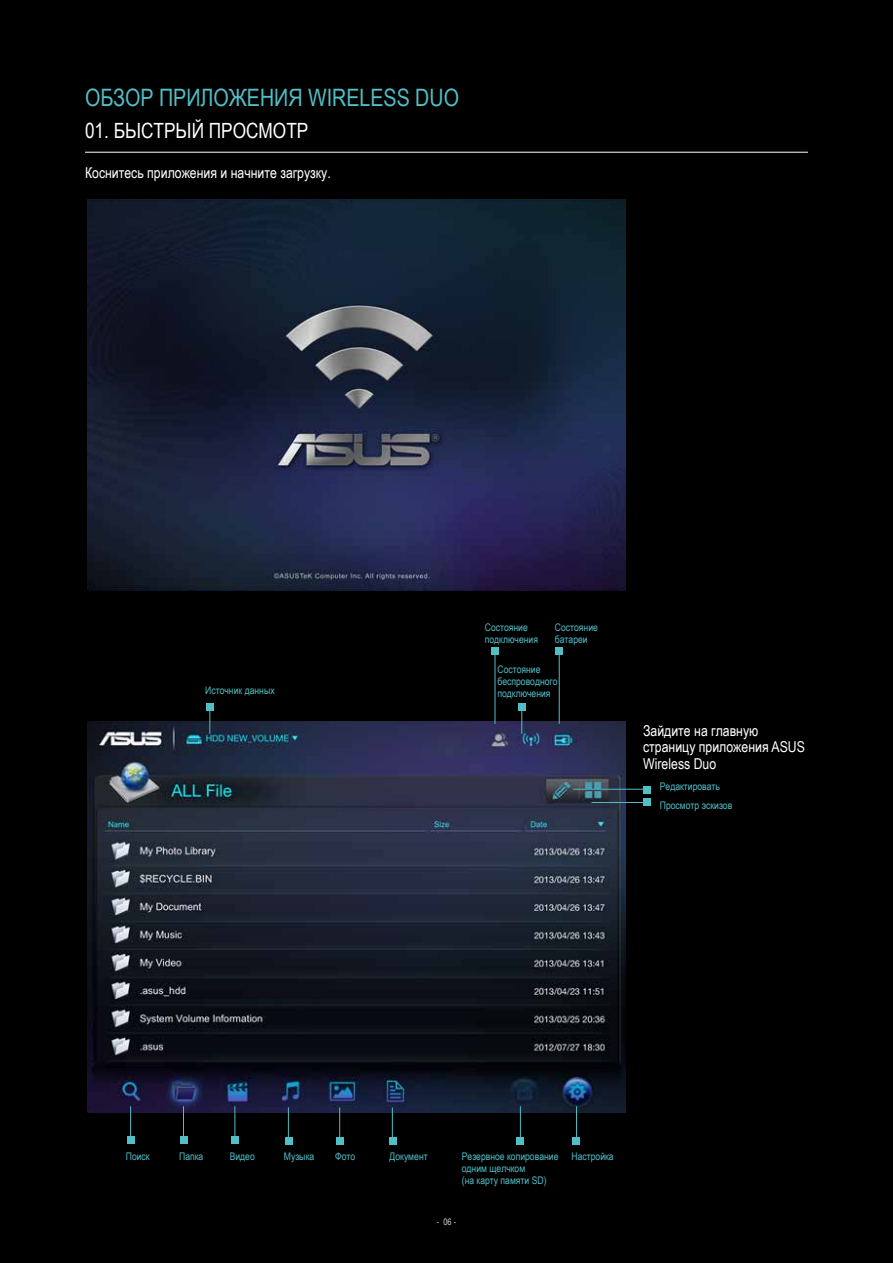
<style>
.page{position:relative;width:893px;height:1263px;background:#000}
.page>*{position:absolute;margin:0;border:0;box-sizing:border-box;transform-origin:0 0}
.t1{font:24px "Arial Narrow";color:#52bec6}
.t2{font:21px "Arial Narrow";color:#fff}
.t3{font:15px/16.5px "Arial Narrow";color:#fff}
.t4{font:10.5px/12px "Arial Narrow";color:#52bec6}
.t5{font:9px "Arial Narrow";color:#d3d3d4}
</style>
<div class="page">
<hr style="left:85px;top:152px;width:723px;height:1px;background:#fff">
<img style="left:87px;top:721px;width:538px;height:391px">
<hr style="left:130px;top:1106px;width:1px;height:34px;background:#52bec6">
<div style="left:127px;top:1136px;width:7px;height:7px;background:#52bec6"></div>
<hr style="left:183px;top:1106px;width:1px;height:34px;background:#52bec6">
<div style="left:180px;top:1136px;width:7px;height:7px;background:#52bec6"></div>
<hr style="left:234px;top:1106px;width:1px;height:34px;background:#52bec6">
<div style="left:232px;top:1136px;width:7px;height:7px;background:#52bec6"></div>
<hr style="left:288px;top:1107px;width:1px;height:34px;background:#52bec6">
<div style="left:285px;top:1137px;width:7px;height:7px;background:#52bec6"></div>
<hr style="left:339px;top:1107px;width:1px;height:34px;background:#52bec6">
<div style="left:337px;top:1137px;width:7px;height:7px;background:#52bec6"></div>
<hr style="left:392px;top:1107px;width:1px;height:34px;background:#52bec6">
<div style="left:389px;top:1137px;width:7px;height:7px;background:#52bec6"></div>
<hr style="left:495px;top:651px;width:1px;height:73px;background:#52bec6">
<div style="left:491px;top:648px;width:7px;height:7px;background:#52bec6"></div>
<hr style="left:559px;top:651px;width:1px;height:73px;background:#52bec6">
<div style="left:556px;top:648px;width:7px;height:7px;background:#52bec6"></div>
<svg style="left:521px;top:710px;width:1px;height:24px"></svg>
<div style="left:518px;top:703px;width:7px;height:7px;background:#52bec6"></div>
<svg style="left:209px;top:710px;width:1px;height:24px"></svg>
<div style="left:206px;top:703px;width:7px;height:7px;background:#52bec6"></div>
<hr style="left:573px;top:789px;width:77px;height:1px;background:#52bec6">
<hr style="left:591px;top:802px;width:56px;height:1px;background:#52bec6">
<div style="left:643px;top:786px;width:7px;height:7px;background:#52bec6"></div>
<div style="left:643px;top:799px;width:7px;height:7px;background:#52bec6"></div>
<hr style="left:520px;top:1106px;width:1px;height:35px;background:#52bec6">
<hr style="left:576px;top:1106px;width:1px;height:35px;background:#52bec6">
<div style="left:517px;top:1137px;width:7px;height:7px;background:#52bec6"></div>
<div style="left:573px;top:1137px;width:7px;height:7px;background:#52bec6"></div>
<img style="left:87px;top:200px;width:538px;height:391px">
<h1 class="t1" style="left:85px;top:80px;width:30px">Обзор</h1>
<h1 class="t1" style="left:159px;top:80px;width:16px">приложения</h1>
<h1 class="t1" style="left:308px;top:80px;width:76px">Wireless</h1>
<h1 class="t1" style="left:415px;top:80px;width:29px">Duo</h1>
<h2 class="t2" style="left:85px;top:115px;width:54px">01. Быстрый</h2>
<h2 class="t2" style="left:209px;top:115px;width:14px">просмотр</h2>
<h3 class="t3" style="left:85px;top:164px;width:247px">Коснитесь приложения и начните загрузку.</h3>
<p class="t4" style="left:205px;top:684px;width:71px">Источник данных</p>
<p class="t4" style="left:485px;top:621px;width:55px">Состояние подключения</p>
<p class="t4" style="left:497px;top:663px;width:62px">Состояние беспроводного подключения</p>
<p class="t4" style="left:555px;top:621px;width:45px">Состояние батареи</p>
<h3 class="t3" style="left:643px;top:721px;width:163px">Зайдите на главную страницу приложения ASUS<br>Wireless Duo</h3>
<p class="t4" style="left:660px;top:777px;width:74px;line-height:18.5px">Редактировать<br>Просмотр эскизов</p>
<p class="t4" style="left:126px;top:1150px;width:25px">Поиск</p>
<p class="t4" style="left:179px;top:1150px;width:26px">Папка</p>
<p class="t4" style="left:230px;top:1150px;width:27px">Видео</p>
<p class="t4" style="left:284px;top:1150px;width:32px">Музыка</p>
<p class="t4" style="left:335px;top:1150px;width:22px">Фото</p>
<p class="t4" style="left:390px;top:1150px;width:40px">Документ</p>
<p class="t4" style="left:462px;top:1150px;width:98px">Резервное копирование одним щелчком<br>(на карту памяти SD)</p>
<p class="t4" style="left:572px;top:1150px;width:44px">Настройка</p>
<p class="t5" style="left:437px;top:1215px;width:21px">- 06 -</p>
</div>
